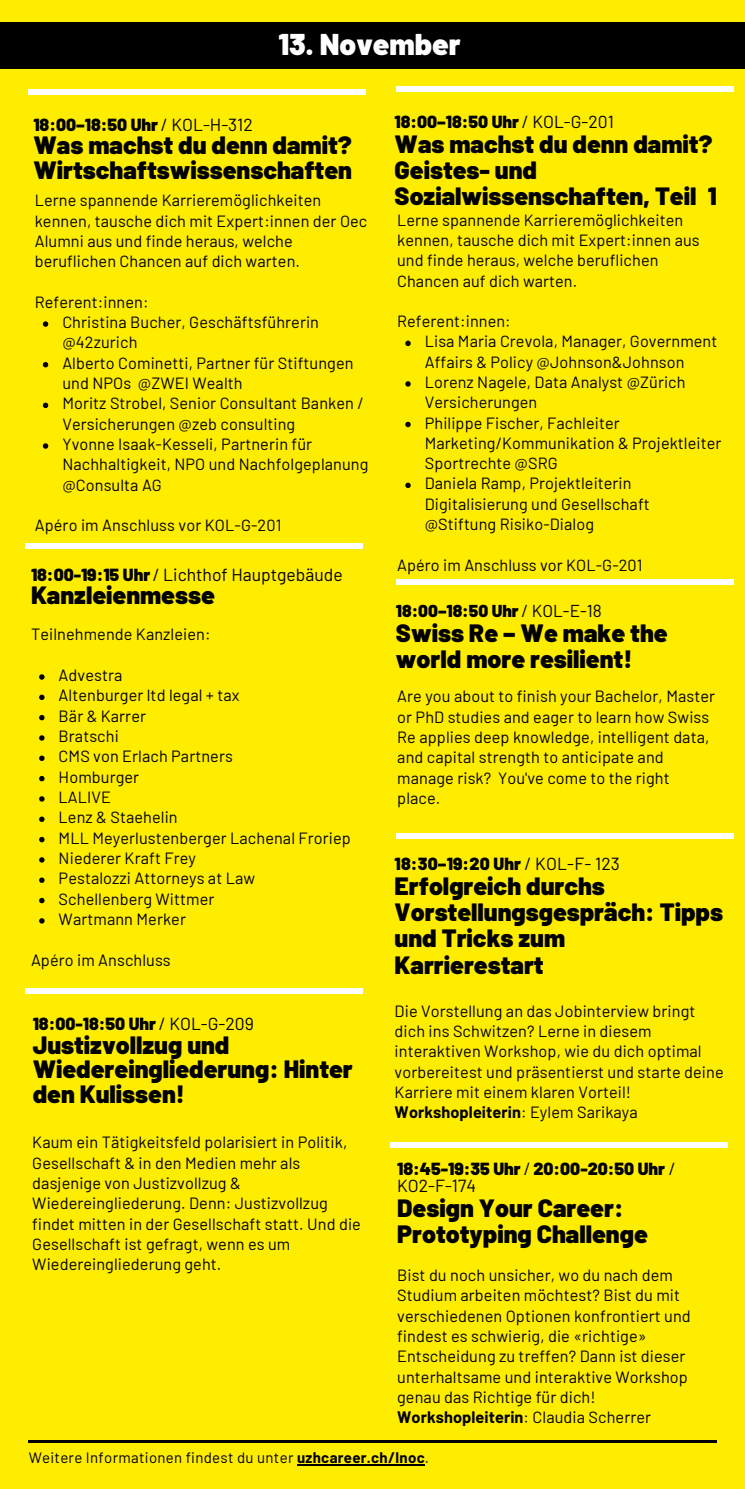
<style>
.page{position:relative;width:745px;height:1489px;background:#fff}
.page>*{position:absolute;margin:0;border:0;box-sizing:border-box;transform-origin:0 0}
.t1{font:900 30px "Barlow";color:#fff}
.t2{font:900 25px/26.2px "Barlow";color:#000}
.t3{font:900 17.5px/17.5px "Barlow";color:#000}
.t4{font:17.5px "Barlow";color:#000}
.t5{font:900 17.25px "Barlow";color:#000}
.t6{font:16.25px/20.2px "Barlow";letter-spacing:.005em;color:#000}
.t7{font:15px "Barlow";letter-spacing:.02em;color:#000}
.s1{font-weight:400}
.s2{font-weight:900}
.s3{font-weight:700}
</style>
<div class="page">
<div style="left:0;top:0;width:744px;height:1488px;background:#ffed00"></div>
<div style="left:396px;top:87px;width:336px;height:5px;background:#fff"></div>
<div style="left:0;top:23px;width:744px;height:46px;background:#000"></div>
<svg style="left:405px;top:340px;width:5px;height:6px"></svg>
<svg style="left:405px;top:381px;width:5px;height:5px"></svg>
<svg style="left:405px;top:422px;width:5px;height:5px"></svg>
<svg style="left:405px;top:482px;width:5px;height:6px"></svg>
<svg style="left:43px;top:321px;width:5px;height:6px"></svg>
<svg style="left:43px;top:362px;width:5px;height:5px"></svg>
<svg style="left:43px;top:402px;width:5px;height:6px"></svg>
<svg style="left:43px;top:443px;width:5px;height:5px"></svg>
<svg style="left:39px;top:674px;width:6px;height:5px"></svg>
<svg style="left:39px;top:694px;width:6px;height:6px"></svg>
<svg style="left:39px;top:715px;width:6px;height:5px"></svg>
<svg style="left:39px;top:735px;width:6px;height:5px"></svg>
<svg style="left:39px;top:755px;width:6px;height:6px"></svg>
<svg style="left:39px;top:775px;width:6px;height:6px"></svg>
<svg style="left:39px;top:796px;width:6px;height:5px"></svg>
<svg style="left:39px;top:816px;width:6px;height:6px"></svg>
<svg style="left:39px;top:836px;width:6px;height:6px"></svg>
<svg style="left:39px;top:857px;width:6px;height:5px"></svg>
<svg style="left:39px;top:877px;width:6px;height:5px"></svg>
<svg style="left:39px;top:897px;width:6px;height:6px"></svg>
<svg style="left:39px;top:918px;width:6px;height:5px"></svg>
<div style="left:26px;top:543px;width:336px;height:5px;background:#fff"></div>
<div style="left:28px;top:89px;width:337px;height:5px;background:#fff"></div>
<div style="left:396px;top:580px;width:336px;height:5px;background:#fff"></div>
<div style="left:390px;top:1142px;width:337px;height:5px;background:#fff"></div>
<hr style="left:28px;top:1439px;width:687px;height:3px;background:#000">
<div style="left:396px;top:833px;width:336px;height:5px;background:#fff"></div>
<div style="left:26px;top:988px;width:336px;height:5px;background:#fff"></div>
<hr style="left:297px;top:1464px;width:127px;height:1px;background:#000">
<h1 class="t1" style="left:278px;top:22px;width:183px">13. November</h1>
<p class="t3" style="left:33px;top:114px;width:221px">18:00–18:50 Uhr <span class="s1">/ KOL-H-312</span></p>
<h2 class="t2" style="left:33px;top:131px;width:320px;line-height:24.8px">Was machst du denn damit?<br>Wirtschaftswissenschaften</h2>
<p class="t6" style="left:35px;top:189px;width:334px">Lerne spannende Karrieremöglichkeiten kennen, tausche dich mit Expert:innen der Oec Alumni aus und finde heraus, welche beruflichen Chancen auf dich warten.</p>
<p class="t6" style="left:62px;top:290px;width:307px;text-indent:-28px">Referent:innen:<br>Christina Bucher, Geschäftsführerin @42zurich<br>Alberto Cominetti, Partner für Stiftungen und NPOs @ZWEI Wealth<br>Moritz Strobel, Senior Consultant Banken /<br>Versicherungen @zeb consulting<br>Yvonne Isaak-Kesseli, Partnerin für<br>Nachhaltigkeit, NPO und Nachfolgeplanung @Consulta AG</p>
<p class="t6" style="left:35px;top:514px;width:248px">Apéro im Anschluss vor KOL-G-201</p>
<p class="t4" style="left:31px;top:562px;width:313px"><span class="s2">18:00-19:15 Uhr</span> / Lichthof Hauptgebäude</p>
<h2 class="t2" style="left:31px;top:580px;width:185px">Kanzleienmesse</h2>
<p class="t6" style="left:31px;top:623px;width:181px">Teilnehmende Kanzleien:</p>
<p class="t6" style="left:59px;top:663px;width:293px">Advestra<br>Altenburger ltd legal + tax<br>Bär &amp; Karrer<br>Bratschi<br>CMS von Erlach Partners<br>Homburger<br>LALIVE<br>Lenz &amp; Staehelin<br>MLL Meyerlustenberger Lachenal Froriep<br>Niederer Kraft Frey<br>Pestalozzi Attorneys at Law<br>Schellenberg Wittmer<br>Wartmann Merker</p>
<p class="t6" style="left:31px;top:948px;width:141px">Apéro im Anschluss</p>
<p class="t3" style="left:33px;top:1013px;width:222px">18:00-18:50 Uhr <span class="s1">/ KOL-G-209</span></p>
<h2 class="t2" style="left:33px;top:1030px;width:321px;line-height:24.8px">Justizvollzug und<br>Wiedereingliederung: Hinter den Kulissen!</h2>
<p class="t6" style="left:32px;top:1131px;width:330px">Kaum ein Tätigkeitsfeld polarisiert in Politik, Gesellschaft &amp; in den Medien mehr als dasjenige von Justizvollzug &amp; Wiedereingliederung. Denn: Justizvollzug findet mitten in der Gesellschaft statt. Und die Gesellschaft ist gefragt, wenn es um Wiedereingliederung geht.</p>
<p class="t3" style="left:394px;top:111px;width:220px">18:00–18:50 Uhr <span class="s1">/ KOL-G-201</span></p>
<h2 class="t2" style="left:394px;top:129px;width:323px">Was machst du denn damit?<br>Geistes- und<br>Sozialwissenschaften, Teil 1</h2>
<p class="t6" style="left:397px;top:208px;width:304px">Lerne spannende Karrieremöglichkeiten kennen, tausche dich mit Expert:innen aus und finde heraus, welche beruflichen Chancen auf dich warten.</p>
<p class="t6" style="left:424px;top:310px;width:298px;text-indent:-28px">Referent:innen:<br>Lisa Maria Crevola, Manager, Government<br>Affairs &amp; Policy @Johnson&amp;Johnson<br>Lorenz Nagele, Data Analyst @Zürich<br>Versicherungen<br>Philippe Fischer, Fachleiter<br>Marketing/Kommunikation &amp; Projektleiter<br>Sportrechte @SRG<br>Daniela Ramp, Projektleiterin<br>Digitalisierung und Gesellschaft @Stiftung Risiko-Dialog</p>
<p class="t6" style="left:397px;top:553px;width:247px">Apéro im Anschluss vor KOL-G-201</p>
<p class="t5" style="left:396px;top:598px;width:207px">18:00–18:50 Uhr <span class="s1">/ KOL-E-18</span></p>
<h2 class="t2" style="left:396px;top:618px;width:273px">Swiss Re – We make the world more resilient!</h2>
<p class="t6" style="left:397px;top:685px;width:319px">Are you about to finish your Bachelor, Master or PhD studies and eager to learn how Swiss Re applies deep knowledge, intelligent data, and capital strength to anticipate and manage risk? You've come to the right place.</p>
<p class="t3" style="left:394px;top:853px;width:227px">18:30–19:20 Uhr <span class="s1">/ KOL-F- 123</span></p>
<h2 class="t2" style="left:394px;top:870px;width:329px">Erfolgreich durchs<br>Vorstellungsgespräch: Tipps und Tricks zum<br>Karrierestart</h2>
<p class="t6" style="left:394px;top:999px;width:330px">Die Vorstellung an das Jobinterview bringt dich ins Schwitzen? Lerne in diesem interaktiven Workshop, wie du dich optimal vorbereitest und präsentierst und starte deine Karriere mit einem klaren Vorteil!<br><span class="s3">Workshopleiterin</span>: Eylem Sarikaya</p>
<p class="t3" style="left:397px;top:1158px;width:280px">18:45-19:35 Uhr <span class="s1">/</span> 20:00-20:50 Uhr <span class="s1">/<br>KO2-F-174</span></p>
<h2 class="t2" style="left:397px;top:1192px;width:252px">Design Your Career:<br>Prototyping Challenge</h2>
<p class="t6" style="left:397px;top:1263px;width:295px">Bist du noch unsicher, wo du nach dem Studium arbeiten möchtest? Bist du mit verschiedenen Optionen konfrontiert und findest es schwierig, die «richtige» Entscheidung zu treffen? Dann ist dieser unterhaltsame und interaktive Workshop genau das Richtige für dich!<br><span class="s3">Workshopleiterin</span>: Claudia Scherrer</p>
<p class="t7" style="left:29px;top:1446px;width:401px">Weitere Informationen findest du unter <span class="s3">uzhcareer.ch/lnoc</span>.</p>
</div>
